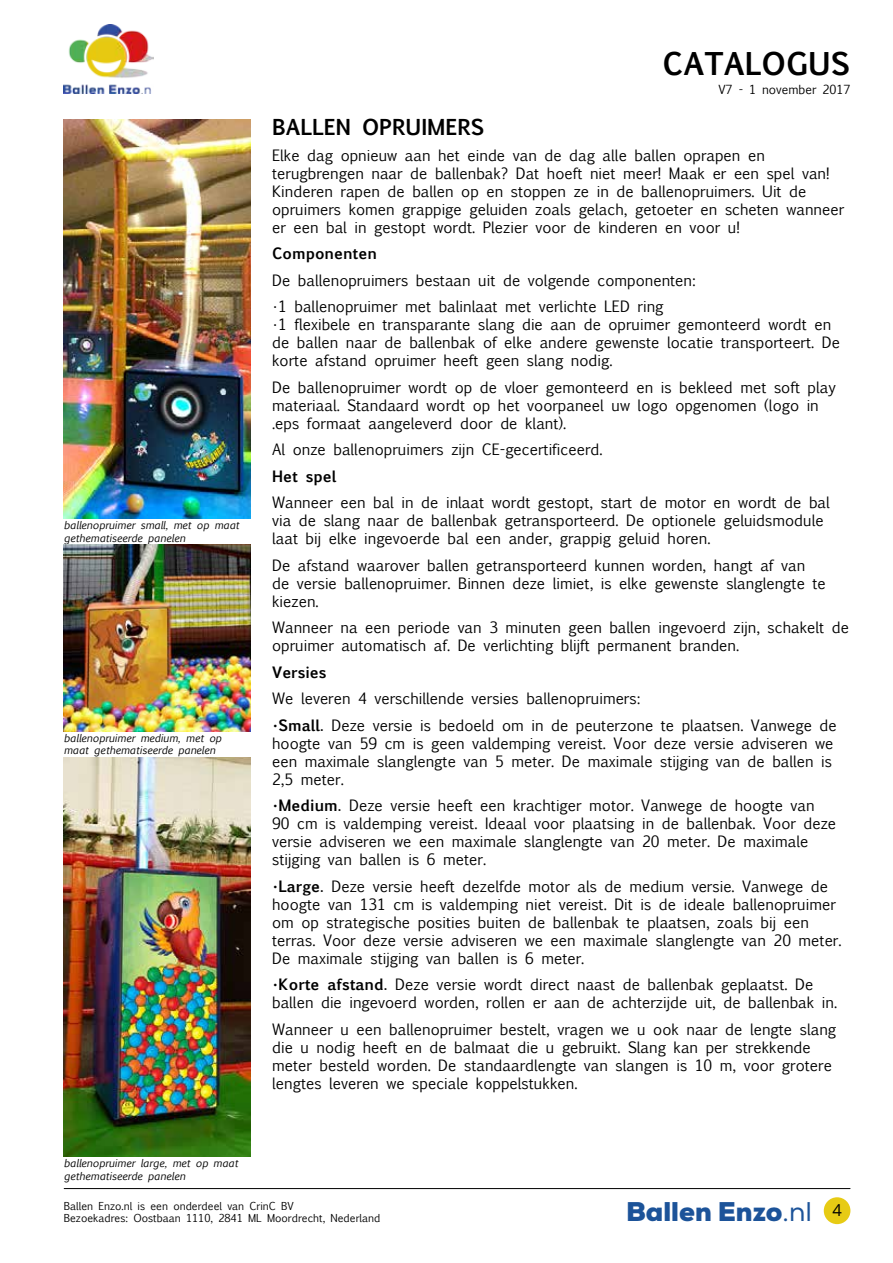
<style>
.page{position:relative;width:893px;height:1263px;background:#fff}
.page>*{position:absolute;margin:0;border:0;box-sizing:border-box;transform-origin:0 0}
.t1{font:700 30px "Euphemia UCAS";color:#000}
.t2{font:900 27px "Nexa";color:#1c5399}
.t3{font:700 21px "Euphemia UCAS";color:#000}
.t4{font:16.5px "Open Sans";color:#000}
.t5{font:15px/18px "Euphemia UCAS";color:#000}
.t6{font:700 15px "Euphemia UCAS";color:#000}
.t7{font:12px "Euphemia UCAS";color:#000}
.t8{font:italic 10.5px/12.6px "Euphemia UCAS";color:#000}
.t9{font:10.5px/12.6px "Euphemia UCAS";color:#000}
.s1{font-weight:700}
.s2{font-weight:400}
</style>
<div class="page">
<hr style="left:64px;top:1188px;width:786px;height:1px;background:#000">
<div style="left:824px;top:1197px;width:26px;height:27px;background:#e7cb14;border-radius:50%"></div>
<img style="left:64px;top:25px;width:89px;height:69px">
<img style="left:64px;top:119px;width:187px;height:400px">
<img style="left:64px;top:544px;width:187px;height:187px">
<img style="left:64px;top:757px;width:187px;height:399px">
<p class="t8" style="left:64px;top:519px;width:177px">ballenopruimer small, met op maat gethematiseerde panelen</p>
<p class="t8" style="left:64px;top:731px;width:159px">ballenopruimer medium, met op maat gethematiseerde panelen</p>
<p class="t8" style="left:64px;top:1157px;width:176px">ballenopruimer large, met op maat gethematiseerde panelen</p>
<h1 class="t1" style="left:662px;top:42px;width:189px">CATALOGUS</h1>
<p class="t7" style="left:718px;top:80px;width:134px">V7 - 1 november 2017</p>
<h3 class="t3" style="left:272px;top:111px;width:214px">BALLEN OPRUIMERS</h3>
<p class="t5" style="left:272px;top:146px;width:574px">Elke dag opnieuw aan het einde van de dag alle ballen oprapen en terugbrengen naar de ballenbak? Dat hoeft niet meer! Maak er een spel van!<br>Kinderen rapen de ballen op en stoppen ze in de ballenopruimers. Uit de opruimers komen grappige geluiden zoals gelach, getoeter en scheten wanneer er een bal in gestopt wordt. Plezier voor de kinderen en voor u!</p>
<p class="t6" style="left:272px;top:242px;width:106px">Componenten</p>
<p class="t5" style="left:272px;top:271px;width:425px">De ballenopruimers bestaan uit de volgende componenten:</p>
<p class="t5" style="left:272px;top:297px;width:393px">•1 ballenopruimer met balinlaat met verlichte LED ring</p>
<p class="t5" style="left:272px;top:315px;width:569px">•1 flexibele en transparante slang die aan de opruimer gemonteerd wordt en de ballen naar de ballenbak of elke andere gewenste locatie transporteert. De korte afstand opruimer heeft geen slang nodig.</p>
<p class="t5" style="left:272px;top:378px;width:565px">De ballenopruimer wordt op de vloer gemonteerd en is bekleed met soft play materiaal. Standaard wordt op het voorpaneel uw logo opgenomen (logo in .eps formaat aangeleverd door de klant).</p>
<p class="t5" style="left:272px;top:440px;width:332px">Al onze ballenopruimers zijn CE-gecertificeerd.</p>
<p class="t6" style="left:272px;top:465px;width:66px">Het spel</p>
<p class="t5" style="left:272px;top:493px;width:559px">Wanneer een bal in de inlaat wordt gestopt, start de motor en wordt de bal via de slang naar de ballenbak getransporteerd. De optionele geluidsmodule laat bij elke ingevoerde bal een ander, grappig geluid horen.</p>
<p class="t5" style="left:272px;top:556px;width:555px">De afstand waarover ballen getransporteerd kunnen worden, hangt af van de versie ballenopruimer. Binnen deze limiet, is elke gewenste slanglengte te kiezen.</p>
<p class="t5" style="left:272px;top:618px;width:578px">Wanneer na een periode van 3 minuten geen ballen ingevoerd zijn, schakelt de opruimer automatisch af. De verlichting blijft permanent branden.</p>
<p class="t6" style="left:272px;top:661px;width:56px">Versies</p>
<p class="t5" style="left:272px;top:689px;width:370px">We leveren 4 verschillende versies ballenopruimers:</p>
<p class="t5" style="left:272px;top:716px;width:566px"><span class="s1">•Small.</span> Deze versie is bedoeld om in de peuterzone te plaatsen. Vanwege de hoogte van 59 cm is geen valdemping vereist. Voor deze versie adviseren we een maximale slanglengte van 5 meter. De maximale stijging van de ballen is 2,5 meter.</p>
<p class="t5" style="left:272px;top:796px;width:566px"><span class="s1">•Medium.</span> Deze versie heeft een krachtiger motor. Vanwege de hoogte van<br>90 cm is valdemping vereist. Ideaal voor plaatsing in de ballenbak. Voor deze versie adviseren we een maximale slanglengte van 20 meter. De maximale stijging van ballen is 6 meter.</p>
<p class="t5" style="left:272px;top:877px;width:571px"><span class="s1">•Large.</span> Deze versie heeft dezelfde motor als de medium versie. Vanwege de hoogte van 131 cm is valdemping niet vereist. Dit is de ideale ballenopruimer om op strategische posities buiten de ballenbak te plaatsen, zoals bij een terras. Voor deze versie adviseren we een maximale slanglengte van 20 meter.<br>De maximale stijging van ballen is 6 meter.</p>
<p class="t5" style="left:272px;top:975px;width:566px"><span class="s1">•Korte afstand.</span> Deze versie wordt direct naast de ballenbak geplaatst. De ballen die ingevoerd worden, rollen er aan de achterzijde uit, de ballenbak in.</p>
<p class="t5" style="left:272px;top:1020px;width:566px">Wanneer u een ballenopruimer bestelt, vragen we u ook naar de lengte slang die u nodig heeft en de balmaat die u gebruikt. Slang kan per strekkende meter besteld worden. De standaardlengte van slangen is 10 m, voor grotere lengtes leveren we speciale koppelstukken.</p>
<p class="t9" style="left:64px;top:1199px;width:318px">Ballen Enzo.nl is een onderdeel van CrinC BV<br>Bezoekadres: Oostbaan 1110, 2841 ML Moordrecht, Nederland</p>
<h2 class="t2" style="left:626px;top:1194px;width:187px">Ballen Enzo<span class="s2">.nl</span></h2>
<p class="t4" style="left:832px;top:1199px;width:11px">4</p>
</div>
